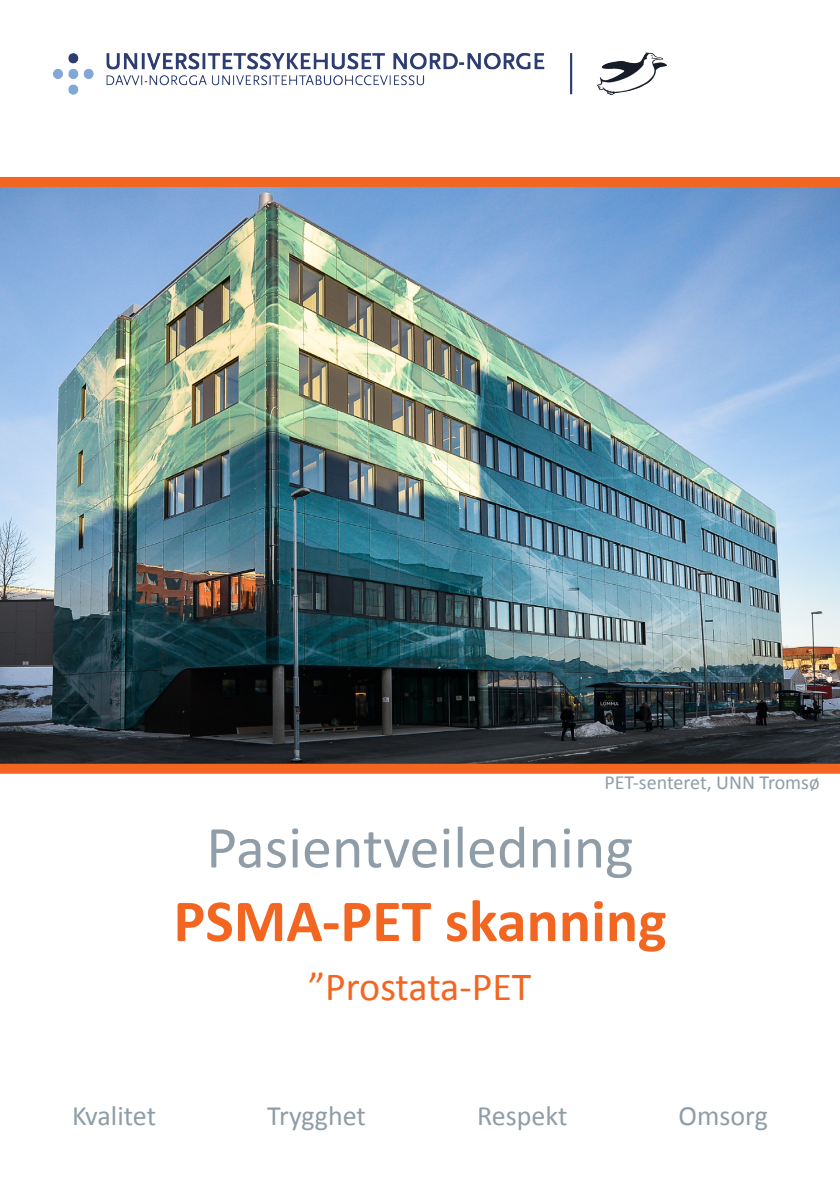
<style>
.page{position:relative;width:840px;height:1191px;background:#fff}
.page>*{position:absolute;margin:0;border:0;box-sizing:border-box;transform-origin:0 0}
.t1{font:60px "Calibri";color:#8e9da7}
.t2{font:700 60px "Calibri";color:#f36621}
.t3{font:40px "Calibri";letter-spacing:-.01em;color:#f36621}
.t4{font:28px "Calibri";color:#8e9da7}
.t5{font:20px "Calibri";color:#8e9da7}
</style>
<div class="page">
<img style="left:54px;top:52px;width:612px;height:42px">
<img style="left:0;top:187px;width:839px;height:576px">
<div style="left:0;top:177px;width:839px;height:10px;background:#f36621"></div>
<div style="left:0;top:763px;width:839px;height:10px;background:#f36621"></div>
<p class="t5" style="left:604px;top:769px;width:216px">PET-senteret, UNN Tromsø</p>
<p class="t1" style="left:206px;top:809px;width:428px">Pasientveiledning</p>
<p class="t2" style="left:173px;top:882px;width:494px">PSMA-PET skanning</p>
<p class="t3" style="left:308px;top:961px;width:224px">”Prostata-PET</p>
<p class="t4" style="left:72px;top:1098px;width:85px">Kvalitet</p>
<p class="t4" style="left:267px;top:1098px;width:100px">Trygghet</p>
<p class="t4" style="left:477px;top:1098px;width:92px">Respekt</p>
<p class="t4" style="left:678px;top:1098px;width:91px">Omsorg</p>
</div>
